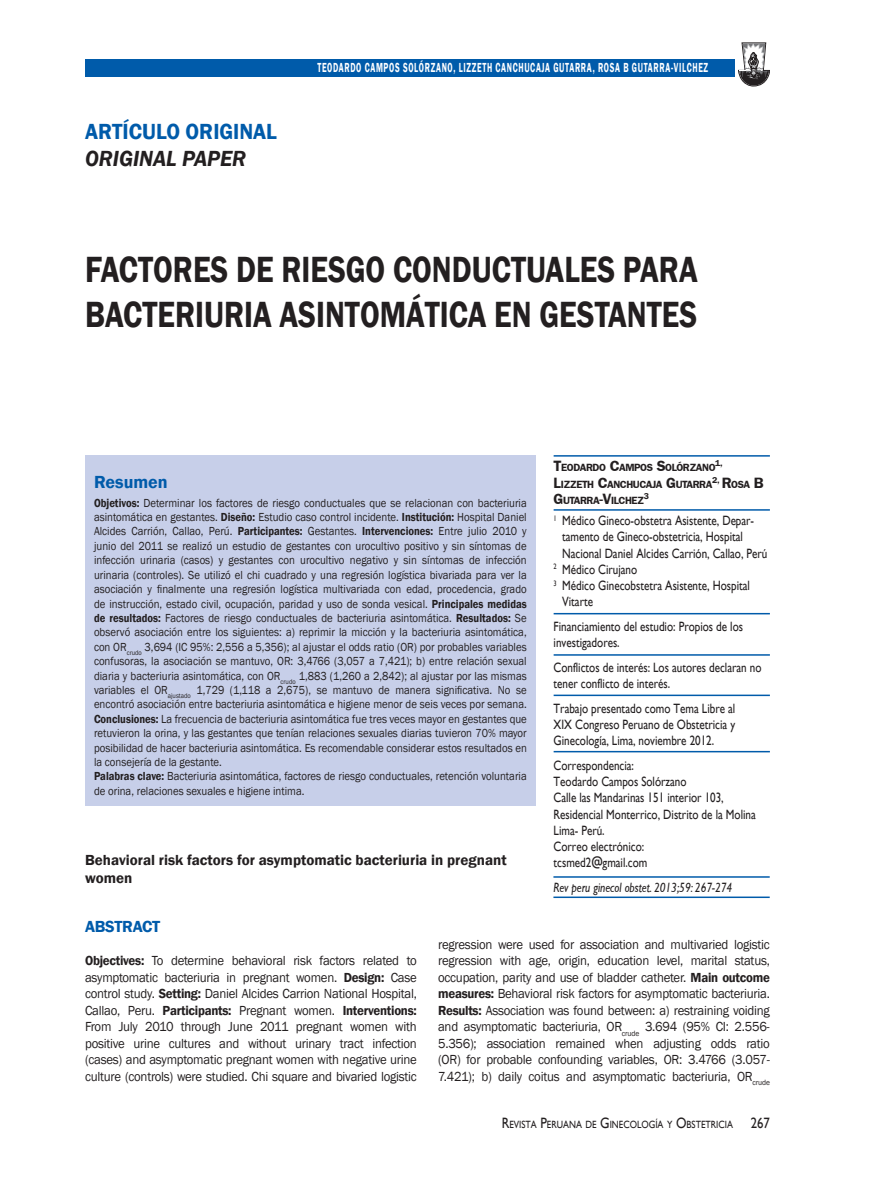
<style>
.page{position:relative;width:872px;height:1191px;background:#fff}
.page>*{position:absolute;margin:0;border:0;box-sizing:border-box;transform-origin:0 0}
.t1{font:600 37.5px "Franklin Gothic";color:#231f20;scale:.82 1}
.t2{font:600 22.5px "Franklin Gothic";color:#005baa;scale:.95 1}
.t3{font:italic 600 22.5px "Franklin Gothic";color:#231f20;scale:.95 1}
.t4{font:600 18px "Franklin Gothic";color:#005baa}
.t5{font:600 16.5px "Franklin Gothic";color:#005baa}
.t6{font:600 15px/18px "Franklin Gothic";color:#231f20}
.t7{font:13.5px/16.5px "Franklin Gothic";letter-spacing:-.02em;color:#231f20;text-align:justify;scale:.95 1}
.t8{font:13.5px/16.2px "Gill Sans";color:#231f20;scale:.82 1}
.t9{font:600 13.5px "Franklin Gothic";letter-spacing:.08em;color:#fff;scale:.6 1}
.t10{font:italic 13.5px "Gill Sans";color:#231f20;scale:.82 1}
.t11{font:12px/14.4px "Franklin Gothic";color:#231f20;scale:.9 1}
.t12{font:700 10.5px/16.5px "Frankfurt Gothic";letter-spacing:-.045em;color:#231f20}
.t13{font:10.5px "Gill Sans";color:#231f20;scale:.85 1}
.t14{font:700 8.7px "Frankfurt Gothic";color:#231f20}
.s1{font-size:15px}
.s2{font-weight:600}
</style>
<div class="page">
<div style="left:85px;top:60px;width:649px;height:17px;background:#005baa"></div>
<svg style="left:738px;top:43px;width:32px;height:43px"></svg>
<div style="left:85px;top:455px;width:450px;height:350px;background:#c7cfe9"></div>
<hr style="left:553px;top:455px;width:217px;height:1px;background:#005baa">
<hr style="left:553px;top:613px;width:217px;height:1px;background:#005baa">
<hr style="left:553px;top:509px;width:217px;height:1px;background:#005baa">
<hr style="left:553px;top:876px;width:216px;height:1px;background:#005baa">
<hr style="left:553px;top:694px;width:217px;height:2px;background:#005baa">
<hr style="left:553px;top:896px;width:216px;height:2px;background:#005baa">
<hr style="left:553px;top:751px;width:217px;height:1px;background:#005baa">
<hr style="left:553px;top:654px;width:217px;height:1px;background:#005baa">
<h2 class="t2" style="left:85px;top:118px;width:204px">ARTÍCULO ORIGINAL</h2>
<h2 class="t3" style="left:85px;top:144px;width:171px">ORIGINAL PAPER</h2>
<p class="t9" style="left:317px;top:59px;width:653px">Teodardo Campos Solórzano, Lizzeth Canchucaja Gutarra, Rosa B Gutarra-Vilchez</p>
<h1 class="t1" style="left:85px;top:246px;width:43px">Factor</h1>
<h1 class="t1" style="left:193px;top:246px;width:268px">es de ri esgo conductual</h1>
<h1 class="t1" style="left:580px;top:246px;width:76px">es para</h1>
<h1 class="t1" style="left:85px;top:291px;width:130px">bacteriuria</h1>
<h1 class="t1" style="left:280px;top:291px;width:64px">asinto</h1>
<h1 class="t1" style="left:380px;top:291px;width:75px">mática</h1>
<h1 class="t1" style="left:494px;top:291px;width:144px">en gestant</h1>
<h1 class="t1" style="left:662px;top:291px;width:45px">es</h1>
<p class="t12" style="left:553px;top:459px;width:163px"><span class="s1">T</span>EODARDO <span class="s1">C</span>AMPOS <span class="s1">S</span>OLÓRZANO</p>
<p class="t14" style="left:715px;top:458px;width:9px">1,</p>
<p class="t12" style="left:553px;top:475px;width:212px"><span class="s1">L</span>IZZETH <span class="s1">C</span>ANCHUCAJA <span class="s1">G</span>UTARRA<sup>2,</sup> <span class="s1">R</span>OSA <span class="s1">B<br>G</span>UTARRA<span class="s1">-V</span>ILCHEZ</p>
<h3 class="t4" style="left:94px;top:471px;width:75px">Resumen</h3>
<p class="t11" style="left:94px;top:496px;width:482px"><span class="s2">Objetivos:</span> Determinar los factores de riesgo conductuales que se relacionan con bacteriuria asintomática en gestantes. <span class="s2">Diseño:</span> Estudio caso control incidente. <span class="s2">Institución:</span> Hospital Daniel Alcides Carrión, Callao, Perú. <span class="s2">Participantes:</span> Gestantes. <span class="s2">Intervenciones:</span> Entre julio 2010 y junio del 2011 se realizó un estudio de gestantes con urocultivo positivo y sin síntomas de infección urinaria (casos) y gestantes con urocultivo negativo y sin síntomas de infección urinaria (controles). Se utilizó el chi cuadrado y una regresión logística bivariada para ver la asociación y finalmente una regresión logística multivariada con edad, procedencia, grado de instrucción, estado civil, ocupación, paridad y uso de sonda vesical. <span class="s2">Principales medidas de resultados:</span> Factores de riesgo conductuales de bacteriuria asintomática. <span class="s2">Resultados:</span> Se observó asociación entre los siguientes: a) reprimir la micción y la bacteriuria asintomática, con OR<sub>crudo</sub> 3,694 (IC 95%: 2,556 a 5,356); al ajustar el odds ratio (OR) por probables variables confusoras, la asociación se mantuvo, OR: 3,4766 (3,057 a 7,421); b) entre relación sexual diaria y bacteriuria asintomática, con OR<sub>crudo</sub> 1,883 (1,260 a 2,842); al ajustar por las mismas variables el OR<sub>ajustado</sub> 1,729 (1,118 a 2,675), se mantuvo de manera significativa. No se encontró asociación entre bacteriuria asintomática e higiene menor de seis veces por semana.<br><span class="s2">Conclusiones:</span> La frecuencia de bacteriuria asintomática fue tres veces mayor en gestantes que retuvieron la orina, y las gestantes que tenían relaciones sexuales diarias tuvieron 70% mayor posibilidad de hacer bacteriuria asintomática. Es recomendable considerar estos resultados en la consejería de la gestante.<br><span class="s2">Palabras clave:</span> Bacteriuria asintomática, factores de riesgo conductuales, retención voluntaria de orina, relaciones sexuales e higiene intima.</p>
<p class="t14" style="left:643px;top:491px;width:7px">3</p>
<p class="t8" style="left:553px;top:512px;width:246px"><sup>1</sup> Médico Gineco-obstetra Asistente, Depar-</p>
<p class="t8" style="left:562px;top:529px;width:222px">tamento de Gineco-obstetricia, Hospital</p>
<p class="t8" style="left:562px;top:545px;width:252px">Nacional Daniel Alcides Carrión, Callao, Perú</p>
<p class="t8" style="left:553px;top:561px;width:103px"><sup>2</sup> Médico Cirujano</p>
<p class="t8" style="left:553px;top:577px;width:241px"><sup>3</sup> Médico Ginecobstetra Asistente, Hospital</p>
<p class="t8" style="left:562px;top:593px;width:39px">Vitarte</p>
<p class="t8" style="left:553px;top:618px;width:232px">Financiamiento del estudio: Propios de los investigadores.</p>
<p class="t8" style="left:553px;top:659px;width:255px">Conflictos de interés: Los autores declaran no tener conflicto de interés.</p>
<p class="t8" style="left:553px;top:700px;width:223px;text-align:justify">Trabajo presentado como Tema Libre al XIX Congreso Peruano de Obstetricia y Ginecología, Lima, noviembre 2012.</p>
<p class="t8" style="left:553px;top:757px;width:248px">Correspondencia:<br>Teodardo Campos Solórzano<br>Calle las Mandarinas 151 interior 103,<br>Residencial Monterrico, Distrito de la Molina<br>Lima- Perú.<br>Correo electrónico:<br>tcsmed2@gmail.com</p>
<p class="t10" style="left:553px;top:879px;width:219px">Rev peru ginecol obstet. 2013;59: 267-274</p>
<p class="t6" style="left:85px;top:850px;width:423px">Behavioral risk factors for asymptomatic bacteriuria in pregnant women</p>
<h3 class="t5" style="left:85px;top:916px;width:40px">Abstract</h3>
<p class="t7" style="left:85px;top:952px;width:351px"><span class="s2">Objectives:</span> To determine behavioral risk factors related to asymptomatic bacteriuria in pregnant women. <span class="s2">Design:</span> Case control study. <span class="s2">Setting:</span> Daniel Alcides Carrion National Hospital, Callao, Peru. <span class="s2">Participants:</span> Pregnant women. <span class="s2">Interventions:<br></span>From July 2010 through June 2011 pregnant women with positive urine cultures and without urinary tract infection (cases) and asymptomatic pregnant women with negative urine culture (controls) were studied. Chi square and bivaried logistic</p>
<p class="t7" style="left:438px;top:936px;width:351px">regression were used for association and multivaried logistic regression with age, origin, education level, marital status, occupation, parity and use of bladder catheter. <span class="s2">Main outcome measures:</span> Behavioral risk factors for asymptomatic bacteriuria.<br><span class="s2">Results:</span> Association was found between: a) restraining voiding and asymptomatic bacteriuria, OR<sub>crude</sub> 3.694 (95% CI: 2.556- 5.356); association remained when adjusting odds ratio (OR) for probable confounding variables, OR: 3.4766 (3.057- 7.421); b) daily coitus and asymptomatic bacteriuria, OR<sub>crude</sub></p>
<p class="t13" style="left:501px;top:1118px;width:317px"><span class="s1">R</span>EVISTA <span class="s1">P</span>ERUANA DE <span class="s1">G</span>INECOLOGÍA Y <span class="s1">O</span>BSTETRICIA <span class="s1">267</span></p>
</div>
